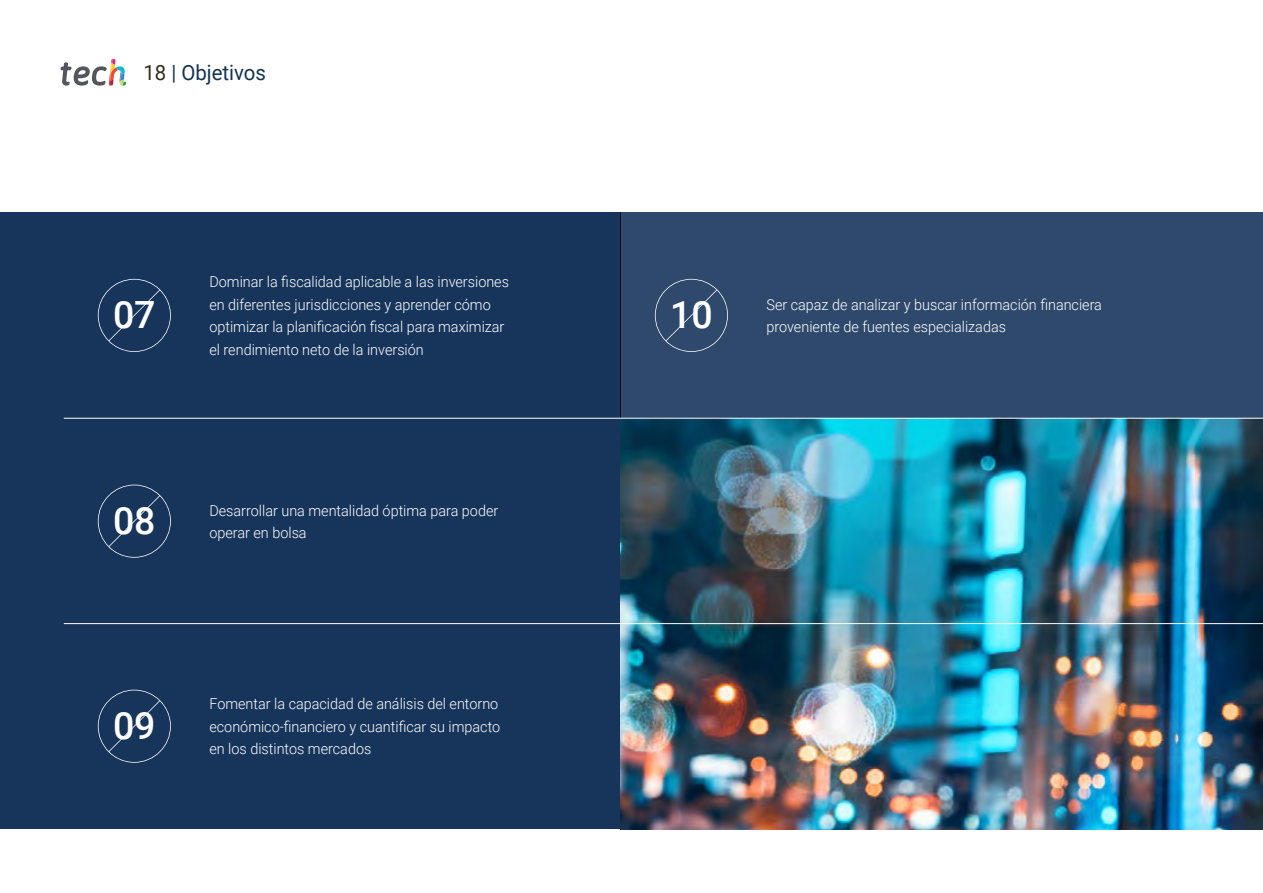
<style>
.page{position:relative;width:1263px;height:893px;background:#fff}
.page>*{position:absolute;margin:0;border:0;box-sizing:border-box;transform-origin:0 0}
.t1{font:500 37.5px "Roboto";color:#fff}
.t2{font:21px "Roboto";color:#123352}
.t3{font:300 15px/22.5px "Roboto";color:#fff;scale:.96 1}
.s1{color:#312e20}
</style>
<div class="page">
<div style="left:0;top:213px;width:621px;height:616px;background:#17355b"></div>
<div style="left:621px;top:213px;width:642px;height:616px;background:#2e496b"></div>
<img style="left:621px;top:419px;width:642px;height:410px">
<hr style="left:64px;top:418px;width:1199px;height:1px;background:#fff">
<hr style="left:64px;top:623px;width:1199px;height:1px;background:#fff">
<svg style="left:98px;top:279px;width:73px;height:73px"></svg>
<svg style="left:655px;top:279px;width:73px;height:73px"></svg>
<svg style="left:98px;top:485px;width:73px;height:73px"></svg>
<svg style="left:98px;top:690px;width:73px;height:73px"></svg>
<svg style="left:61px;top:59px;width:65px;height:27px"></svg>
<h2 class="t2" style="left:144px;top:57px;width:124px"><span class="s1">18</span> | Objetivos</h2>
<p class="t3" style="left:209px;top:270px;width:314px">Dominar la fiscalidad aplicable a las inversiones en diferentes jurisdicciones y aprender cómo optimizar la planificación fiscal para maximizar el rendimiento neto de la inversión</p>
<h1 class="t1" style="left:113px;top:288px;width:44px">07</h1>
<h1 class="t1" style="left:670px;top:288px;width:44px">10</h1>
<p class="t3" style="left:766px;top:293px;width:351px">Ser capaz de analizar y buscar información financiera proveniente de fuentes especializadas</p>
<h1 class="t1" style="left:113px;top:494px;width:44px">08</h1>
<p class="t3" style="left:209px;top:498px;width:302px">Desarrollar una mentalidad óptima para poder</p>
<p class="t3" style="left:209px;top:521px;width:103px">operar en bolsa</p>
<h1 class="t1" style="left:113px;top:699px;width:44px">09</h1>
<p class="t3" style="left:209px;top:692px;width:304px">Fomentar la capacidad de análisis del entorno económico-financiero y cuantificar su impacto en los distintos mercados</p>
</div>
